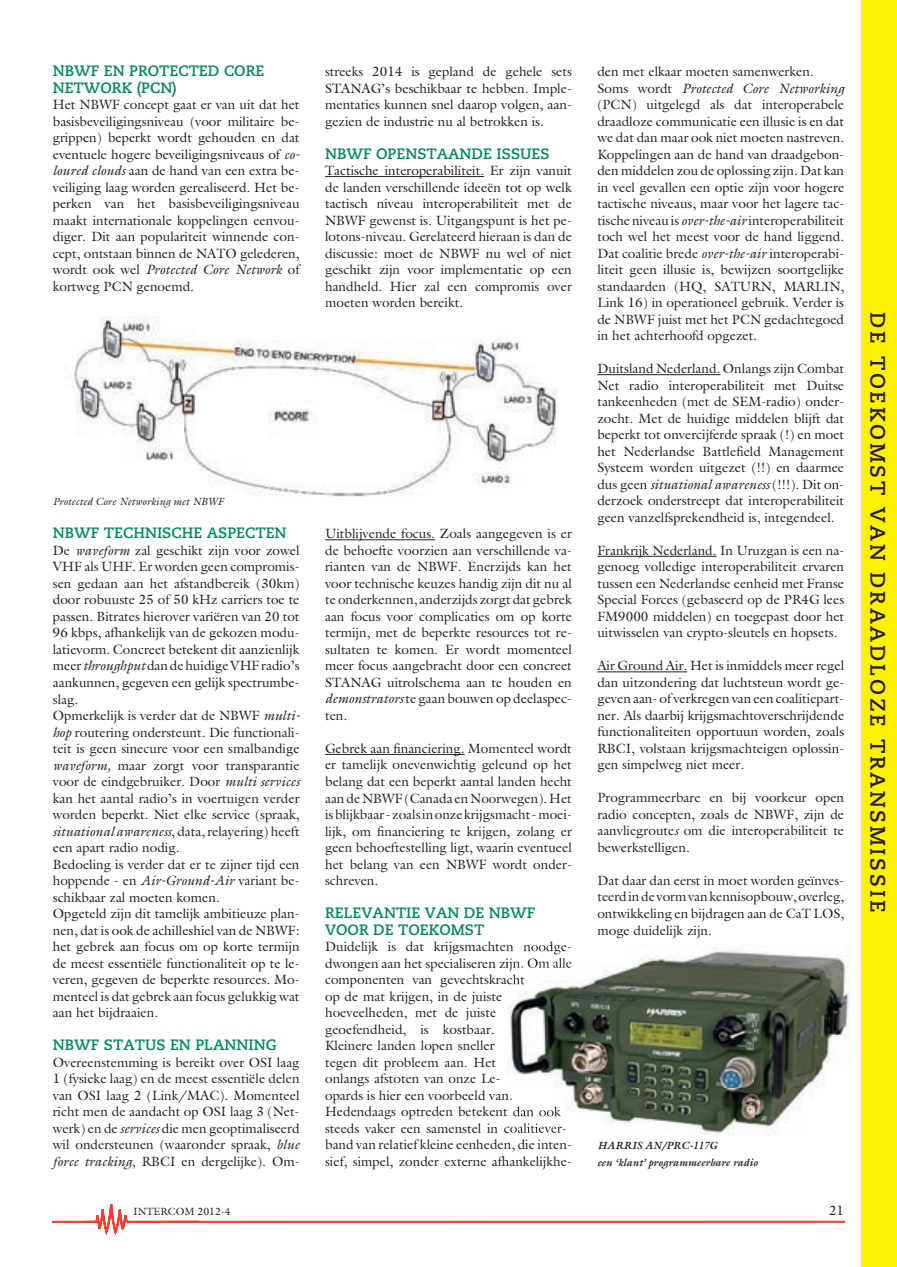
<style>
.page{position:relative;width:897px;height:1267px;background:#fff}
.page>*{position:absolute;margin:0;border:0;box-sizing:border-box;transform-origin:0 0}
.t1{font:700 21px "Caecilia";letter-spacing:.13em;color:#231f20}
.t2{font:700 15px/16.5px "Caecilia";color:#008a52}
.t3{font:13.5px/16.5px "Galliard Std";color:#231f20;text-align:justify}
.t4{font:italic 700 10.5px/16.5px "Galliard Std";color:#231f20}
.t5{font:italic 10.5px "Galliard Std";color:#231f20}
.t6{font:10.5px "Galliard Std";color:#231f20}
.s1{font-style:italic}
</style>
<div class="page">
<svg style="left:53px;top:1204px;width:791px;height:30px"></svg>
<div style="left:861px;top:0;width:35px;height:1266px;background:#fff101"></div>
<hr style="left:597px;top:374px;width:123px;height:1px;background:#231f20">
<hr style="left:597px;top:556px;width:119px;height:1px;background:#231f20">
<hr style="left:597px;top:671px;width:90px;height:1px;background:#231f20">
<hr style="left:325px;top:176px;width:159px;height:1px;background:#231f20">
<hr style="left:325px;top:539px;width:110px;height:1px;background:#231f20">
<hr style="left:325px;top:754px;width:139px;height:1px;background:#231f20">
<img style="left:74px;top:316px;width:483px;height:181px">
<img style="left:507px;top:945px;width:342px;height:190px">
<img style="left:507px;top:944px;width:64px;height:10px">
<img style="left:507px;top:957px;width:64px;height:14px">
<img style="left:507px;top:974px;width:17px;height:13px">
<svg style="left:507px;top:1089px;width:5px;height:13px"></svg>
<img style="left:507px;top:1106px;width:53px;height:13px">
<img style="left:507px;top:1122px;width:58px;height:10px">
<p class="t2" style="left:53px;top:63px;width:213px">NBWF EN PROTECTED CORE<br>NETWORK (PCN)</p>
<p class="t3" style="left:53px;top:96px;width:249px">Het NBWF concept gaat er van uit dat het basisbeveiligingsniveau (voor militaire be&shy;grippen) beperkt wordt gehouden en dat eventuele hogere beveiligingsniveaus of <span class="s1">co&shy;loured clouds</span> aan de hand van een extra be&shy;veiliging laag worden gerealiseerd. Het be&shy;perken van het basisbeveiligingsniveau maakt internationale koppelingen eenvou&shy;diger. Dit aan populariteit winnende con&shy;cept, ontstaan binnen de NATO gelederen, wordt ook wel <span class="s1">Protected Core Network</span> of kortweg PCN genoemd.</p>
<p class="t3" style="left:325px;top:63px;width:248px">streeks 2014 is gepland de gehele sets STANAG’s beschikbaar te hebben. Imple&shy;mentaties kunnen snel daarop volgen, aan&shy;gezien de industrie nu al betrokken is.</p>
<p class="t2" style="left:325px;top:145px;width:226px">NBWF OPENSTAANDE ISSUES</p>
<p class="t3" style="left:325px;top:162px;width:248px">Tactische interoperabiliteit. Er zijn vanuit de landen verschillende ideeën tot op welk tactisch niveau interoperabiliteit met de NBWF gewenst is. Uitgangspunt is het pe&shy;lotons-niveau. Gerelateerd hieraan is dan de discussie: moet de NBWF nu wel of niet geschikt zijn voor implementatie op een handheld. Hier zal een compromis over moeten worden bereikt.</p>
<p class="t5" style="left:53px;top:495px;width:172px">Protected Core Networking met NBWF</p>
<p class="t2" style="left:53px;top:525px;width:235px">NBWF TECHNISCHE ASPECTEN</p>
<p class="t3" style="left:53px;top:542px;width:249px;text-align:left">De <span class="s1">waveform</span> zal geschikt zijn voor zowel VHF als UHF. Er worden geen compromis&shy;sen gedaan aan het afstandbereik (30km) door robuuste 25 of 50 kHz carriers toe te passen. Bitrates hierover variëren van 20 tot 96 kbps, afhankelijk van de gekozen modu&shy;latievorm. Concreet betekent dit aanzienlijk meer <span class="s1">throughput</span> dan de huidige VHF radio’s aankunnen, gegeven een gelijk spectrumbe&shy;slag.<br>Opmerkelijk is verder dat de NBWF <span class="s1">multi&shy;hop</span> routering ondersteunt. Die functionali&shy;teit is geen sinecure voor een smalbandige <span class="s1">waveform,</span> maar zorgt voor transparantie voor de eindgebruiker. Door <span class="s1">multi services </span>kan het aantal radio’s in voertuigen verder worden beperkt. Niet elke service (spraak, <span class="s1">situational awareness</span>, data, relayering) heeft een apart radio nodig.<br>Bedoeling is verder dat er te zijner tijd een hoppende - en <span class="s1">Air-Ground-Air</span> variant be&shy;schikbaar zal moeten komen.<br>Opgeteld zijn dit tamelijk ambitieuze plan&shy;nen, dat is ook de achilleshiel van de NBWF: het gebrek aan focus om op korte termijn de meest essentiële functionaliteit op te le&shy;veren, gegeven de beperkte resources. Mo&shy;menteel is dat gebrek aan focus gelukkig wat aan het bijdraaien.</p>
<p class="t2" style="left:53px;top:1036px;width:225px">NBWF STATUS EN PLANNING</p>
<p class="t3" style="left:53px;top:1053px;width:248px">Overeenstemming is bereikt over OSI laag 1 (fysieke laag) en de meest essentiële delen van OSI laag 2 (Link/MAC). Momenteel richt men de aandacht op OSI laag 3 (Net&shy;werk) en de <span class="s1">services</span> die men geoptimaliseerd wil ondersteunen (waaronder spraak, <span class="s1">blue force tracking</span>, RBCI en dergelijke). Om-</p>
<p class="t3" style="left:325px;top:525px;width:248px">Uitblijvende focus. Zoals aangegeven is er de behoefte voorzien aan verschillende va&shy;rianten van de NBWF. Enerzijds kan het voor technische keuzes handig zijn dit nu al te onderkennen, anderzijds zorgt dat gebrek aan focus voor complicaties om op korte termijn, met de beperkte resources tot re&shy;sultaten te komen. Er wordt momenteel meer focus aangebracht door een concreet STANAG uitrolschema aan te houden en <span class="s1">demonstrators</span> te gaan bouwen op deelaspec&shy;ten.</p>
<p class="t3" style="left:325px;top:740px;width:248px">Gebrek aan financiering. Momenteel wordt er tamelijk onevenwichtig geleund op het belang dat een beperkt aantal landen hecht aan de NBWF (Canada en Noorwegen). Het is blijkbaar - zoals in onze krijgsmacht - moei&shy;lijk, om financiering te krijgen, zolang er geen behoeftestelling ligt, waarin eventueel het belang van een NBWF wordt onder&shy;schreven.</p>
<p class="t2" style="left:325px;top:904px;width:212px">RELEVANTIE VAN DE NBWF<br>VOOR DE TOEKOMST</p>
<p class="t3" style="left:325px;top:938px;width:248px;text-align:left">Duidelijk is dat krijgsmachten noodge&shy;dwongen aan het specialiseren zijn. Om alle componenten van gevechtskracht<br>op de mat krijgen, in de juiste hoeveelheden, met de juiste geoefendheid, is kostbaar.<br>Kleinere landen lopen sneller<br>tegen dit probleem aan. Het<br>onlangs afstoten van onze Le-<br>opards is hier een voorbeeld van.<br>Hedendaags optreden betekent dan ook steeds vaker een samenstel in coalitiever&shy;band van relatief kleine eenheden, die inten&shy;sief, simpel, zonder externe afhankelijkhe-</p>
<p class="t3" style="left:597px;top:63px;width:248px;text-align:left">den met elkaar moeten samenwerken.<br>Soms wordt <span class="s1">Protected Core Networking </span>(PCN) uitgelegd als dat interoperabele draadloze communicatie een illusie is en dat we dat dan maar ook niet moeten nastreven.<br>Koppelingen aan de hand van draadgebon&shy;den middelen zou de oplossing zijn. Dat kan in veel gevallen een optie zijn voor hogere tactische niveaus, maar voor het lagere tac&shy;tische niveau is <span class="s1">over-the-air</span> interoperabiliteit toch wel het meest voor de hand liggend.<br>Dat coalitie brede <span class="s1">over-the-air</span> interoperabi&shy;liteit geen illusie is, bewijzen soortgelijke standaarden (HQ, SATURN, MARLIN, Link 16) in operationeel gebruik. Verder is de NBWF juist met het PCN gedachtegoed in het achterhoofd opgezet.</p>
<p class="t3" style="left:597px;top:360px;width:248px">Duitsland Nederland. Onlangs zijn Combat Net radio interoperabiliteit met Duitse tankeenheden (met de SEM-radio) onder&shy;zocht. Met de huidige middelen blijft dat beperkt tot onvercijferde spraak (!) en moet het Nederlandse Battlefield Management Systeem worden uitgezet (!!) en daarmee dus geen <span class="s1">situational awareness</span> (!!!). Dit on&shy;derzoek onderstreept dat interoperabiliteit geen vanzelfsprekendheid is, integendeel.</p>
<p class="t3" style="left:597px;top:542px;width:248px">Frankrijk Nederland. In Uruzgan is een na&shy;genoeg volledige interoperabiliteit ervaren tussen een Nederlandse eenheid met Franse Special Forces (gebaseerd op de PR4G lees FM9000 middelen) en toegepast door het uitwisselen van crypto-sleutels en hopsets.</p>
<p class="t3" style="left:597px;top:657px;width:248px">Air Ground Air. Het is inmiddels meer regel dan uitzondering dat luchtsteun wordt ge&shy;geven aan- of verkregen van een coalitiepart&shy;ner. Als daarbij krijgsmachtoverschrijdende functionaliteiten opportuun worden, zoals RBCI, volstaan krijgsmachteigen oplossin&shy;gen simpelweg niet meer.</p>
<p class="t3" style="left:597px;top:789px;width:248px">Programmeerbare en bij voorkeur open radio concepten, zoals de NBWF, zijn de aanvliegroute<span class="s1">s</span> om die interoperabiliteit te bewerkstelligen.</p>
<p class="t3" style="left:597px;top:871px;width:248px">Dat daar dan eerst in moet worden geïnves&shy;teerd in de vorm van kennisopbouw, overleg, ontwikkeling en bijdragen aan de CaT LOS, moge duidelijk zijn.</p>
<p class="t4" style="left:597px;top:1137px;width:162px">HARRIS AN/PRC-117G<br>een ‘klant’ programmeerbare radio</p>
<p class="t6" style="left:134px;top:1205px;width:99px">INTERCOM 2012-4</p>
<p class="t3" style="left:829px;top:1202px;width:17px">21</p>
<p class="t1" style="left:890px;top:312px;width:601px;rotate:90deg">DE TOEKOMST VAN DRAADLOZE TRANSMISSIE</p>
</div>
